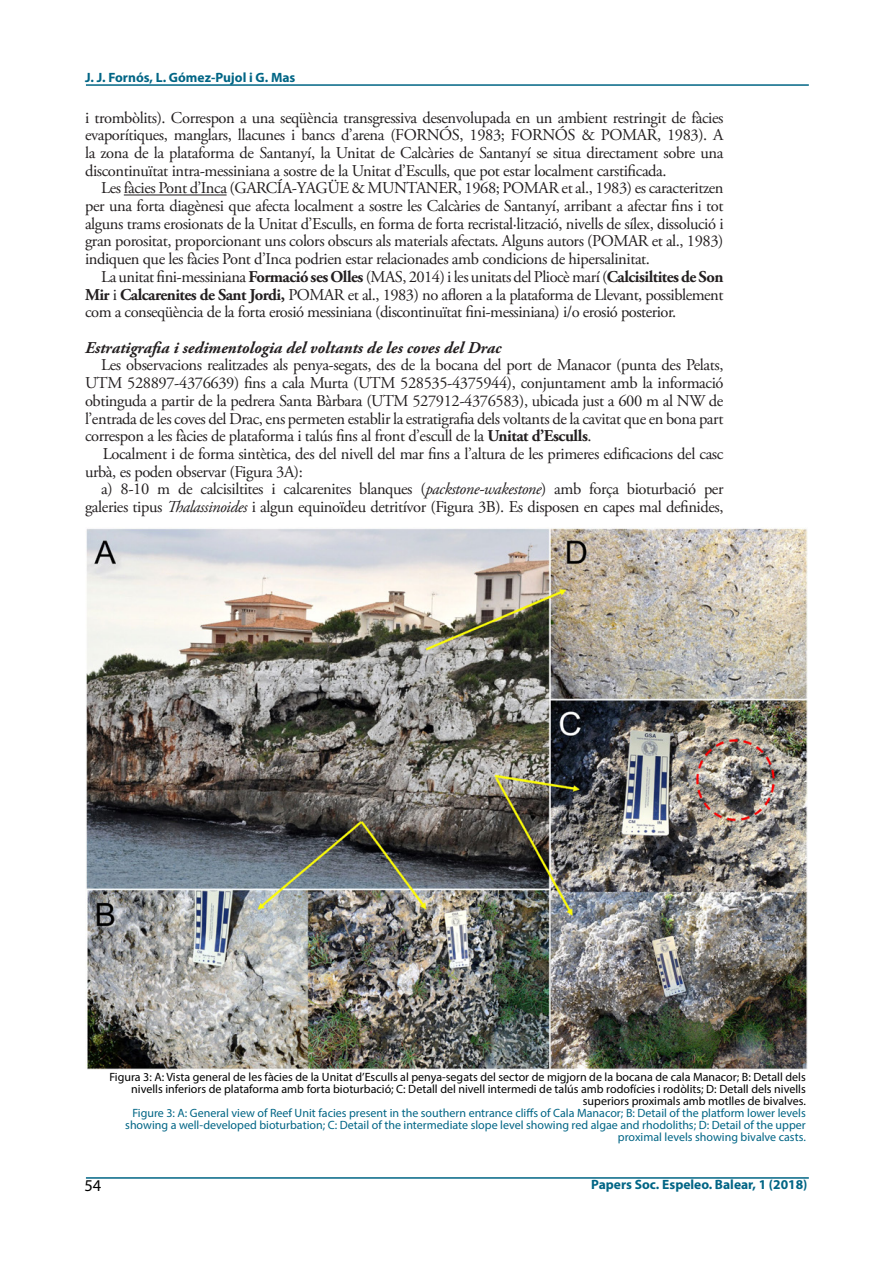
<style>
.page{position:relative;width:893px;height:1263px;background:#fff}
.page>*{position:absolute;margin:0;border:0;box-sizing:border-box;transform-origin:0 0}
.t1{font:16.5px/17.7px "Adobe Garamond Pro";letter-spacing:-.025em;color:#231f20;text-align:justify}
.t2{font:italic 700 16.5px "Adobe Garamond Pro";color:#231f20}
.t3{font:16.5px "Myriad Pro";color:#000}
.t4{font:700 13.5px "Myriad Pro";color:#006585}
.t5{font:12px/12px "Myriad Pro";color:#000;text-align:right}
.t6{font:12px/12px "Myriad Pro";color:#006585;text-align:right}
.s1{font-weight:700}
.s2{font-style:italic}
</style>
<div class="page">
<hr style="left:86px;top:84px;width:723px;height:2px;background:#006585">
<hr style="left:86px;top:1177px;width:723px;height:2px;background:#006585">
<hr style="left:124px;top:195px;width:103px;height:1px;background:#231f20">
<img style="left:86px;top:527px;width:722px;height:543px">
<p class="t4" style="left:85px;top:68px;width:212px">J. J. Fornós, L. Gómez-Pujol i G. Mas</p>
<p class="t1" style="left:85px;top:109px;width:640px">i trombòlits). Correspon a una seqüència transgressiva desenvolupada en un ambient restringit de fàcies evaporítiques, manglars, llacunes i bancs d’arena (FORNÓS, 1983; FORNÓS &amp; POMAR, 1983). A la zona de la plataforma de Santanyí, la Unitat de Calcàries de Santanyí se situa directament sobre una discontinuïtat intra-messiniana a sostre de la Unitat d’Esculls, que pot estar localment carstificada.</p>
<p class="t1" style="left:85px;top:180px;width:640px;text-indent:16px">Les fàcies Pont d’Inca (GARCÍA-YAGÜE &amp; MUNTANER, 1968; POMAR et al., 1983) es caracteritzen per una forta diagènesi que afecta localment a sostre les Calcàries de Santanyí, arribant a afectar fins i tot alguns trams erosionats de la Unitat d’Esculls, en forma de forta recristal·lització, nivells de sílex, dissolució i gran porositat, proporcionant uns colors obscurs als materials afectats. Alguns autors (POMAR et al., 1983) indiquen que les fàcies Pont d’Inca podrien estar relacionades amb condicions de hipersalinitat.</p>
<p class="t1" style="left:85px;top:268px;width:640px;text-indent:16px">La unitat fini-messiniana <span class="s1">Formació ses Olles</span> (MAS, 2014) i les unitats del Pliocè marí (<span class="s1">Calcisiltites de Son Mir</span> i <span class="s1">Calcarenites de Sant Jordi,</span> POMAR et al., 1983) no afloren a la plataforma de Llevant, possiblement com a conseqüència de la forta erosió messiniana (discontinuïtat fini-messiniana) i/o erosió posterior.</p>
<p class="t2" style="left:85px;top:338px;width:418px">Estratigrafia i sedimentologia del voltants de les coves del Drac</p>
<p class="t1" style="left:85px;top:357px;width:640px;text-indent:16px">Les observacions realitzades als penya-segats, des de la bocana del port de Manacor (punta des Pelats, UTM 528897-4376639) fins a cala Murta (UTM 528535-4375944), conjuntament amb la informació obtinguda a partir de la pedrera Santa Bàrbara (UTM 527912-4376583), ubicada just a 600 m al NW de l’entrada de les coves del Drac, ens permeten establir la estratigrafia dels voltants de la cavitat que en bona part correspon a les fàcies de plataforma i talús fins al front d’escull de la <span class="s1">Unitat d’Esculls</span>.</p>
<p class="t1" style="left:85px;top:445px;width:640px;text-indent:18px">Localment i de forma sintètica, des del nivell del mar fins a l’altura de les primeres edificacions del casc urbà, es poden observar (Figura 3A):</p>
<p class="t1" style="left:85px;top:481px;width:640px;text-align:right">a) 8-10 m de calcisiltites i calcarenites blanques (<span class="s2">packstone-wakestone</span>) amb força bioturbació per galeries tipus <span class="s2">Thalassinoides</span> i algun equinoïdeu detritívor (Figura 3B). Es disposen en capes mal definides,</p>
<p class="t5" style="left:109px;top:1071px;width:698px">Figura 3: A: Vista general de les fàcies de la Unitat d’Esculls al penya-segats del sector de migjorn de la bocana de cala Manacor; B: Detall dels nivells inferiors de plataforma amb forta bioturbació; C: Detall del nivell intermedi de talús amb rodofícies i rodòlits; D: Detall dels nivells superiors proximals amb motlles de bivalves.</p>
<p class="t6" style="left:125px;top:1107px;width:682px">Figure 3: A: General view of Reef Unit facies present in the southern entrance cliffs of Cala Manacor; B: Detail of the platform lower levels showing a well-developed bioturbation; C: Detail of the intermediate slope level showing red algae and rhodoliths; D: Detail of the upper proximal levels showing bivalve casts.</p>
<p class="t3" style="left:84px;top:1175px;width:18px">54</p>
<p class="t4" style="left:591px;top:1176px;width:218px">Papers Soc. Espeleo. Balear, 1 (2018)</p>
</div>
